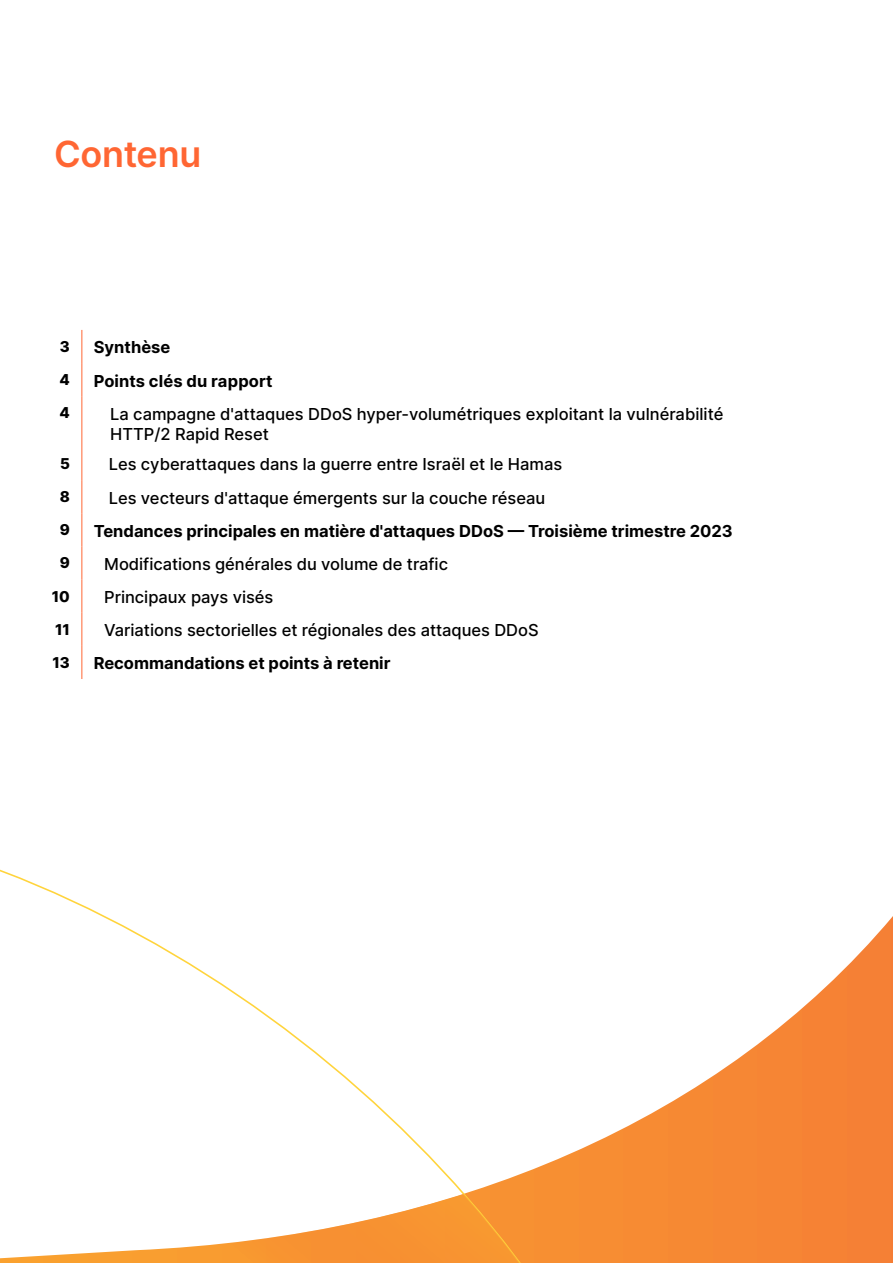
<style>
.page{position:relative;width:893px;height:1263px;background:#fff}
.page>*{position:absolute;margin:0;border:0;box-sizing:border-box;transform-origin:0 0}
.Chapter_Headline{font:600 36px "Inter";letter-spacing:-.005em;color:#f63}
.TOC_L1{font:500 16.5px/19.8px "Inter";color:#000}
.TOC_L2{font:500 16.5px "Inter";color:#000}
.TOC_L1-2{font:700 16.5px "Inter";color:#000}
.Copy{font:700 16.5px "Inter";letter-spacing:.005em;color:#000}
.t1{font:800 15px "Inter";color:#000}
</style>
<div class="page">
<svg style="left:771px;top:916px;width:122px;height:347px"></svg>
<svg style="left:0;top:869px;width:771px;height:394px"></svg>
<svg style="left:102px;top:1194px;width:418px;height:69px"></svg>
<hr style="left:81px;top:330px;width:1px;height:33px;background:#f63">
<hr style="left:81px;top:363px;width:1px;height:33px;background:#f63">
<hr style="left:81px;top:396px;width:1px;height:51px;background:#f63">
<hr style="left:81px;top:447px;width:1px;height:33px;background:#f63">
<hr style="left:81px;top:480px;width:1px;height:33px;background:#f63">
<hr style="left:81px;top:513px;width:1px;height:33px;background:#f63">
<hr style="left:81px;top:546px;width:1px;height:34px;background:#f63">
<hr style="left:81px;top:580px;width:1px;height:33px;background:#f63">
<hr style="left:81px;top:613px;width:1px;height:33px;background:#f63">
<hr style="left:81px;top:646px;width:1px;height:33px;background:#f63">
<p class="Chapter_Headline" style="left:54px;top:128px;width:149px">Contenu</p>
<p class="t1" style="left:60px;top:336px;width:12px">3</p>
<p class="TOC_L1-2" style="left:94px;top:335px;width:78px">Synthèse</p>
<p class="t1" style="left:60px;top:369px;width:12px">4</p>
<p class="Copy" style="left:94px;top:369px;width:180px">Points clés du rapport</p>
<p class="t1" style="left:60px;top:402px;width:12px">4</p>
<p class="TOC_L1" style="left:110px;top:403px;width:615px">La campagne d'attaques DDoS hyper-volumétriques exploitant la vulnérabilité<br>HTTP/2 Rapid Reset</p>
<p class="t1" style="left:60px;top:453px;width:11px">5</p>
<p class="TOC_L1" style="left:109px;top:454px;width:455px">Les cyberattaques dans la guerre entre Israël et le Hamas</p>
<p class="t1" style="left:60px;top:486px;width:12px">8</p>
<p class="TOC_L1" style="left:109px;top:487px;width:438px">Les vecteurs d'attaque émergents sur la couche réseau</p>
<p class="t1" style="left:60px;top:519px;width:12px">9</p>
<p class="TOC_L1-2" style="left:94px;top:519px;width:640px">Tendances principales en matière d'attaques DDoS — Troisième trimestre 2023</p>
<p class="t1" style="left:60px;top:552px;width:12px">9</p>
<p class="TOC_L2" style="left:104px;top:552px;width:345px">Modifications générales du volume de trafic</p>
<p class="t1" style="left:52px;top:585px;width:20px">10</p>
<p class="TOC_L2" style="left:104px;top:585px;width:171px">Principaux pays visés</p>
<p class="t1" style="left:55px;top:618px;width:16px">11</p>
<p class="TOC_L2" style="left:104px;top:618px;width:436px">Variations sectorielles et régionales des attaques DDoS</p>
<p class="t1" style="left:53px;top:651px;width:19px">13</p>
<p class="TOC_L1-2" style="left:94px;top:651px;width:298px">Recommandations et points à retenir</p>
</div>
